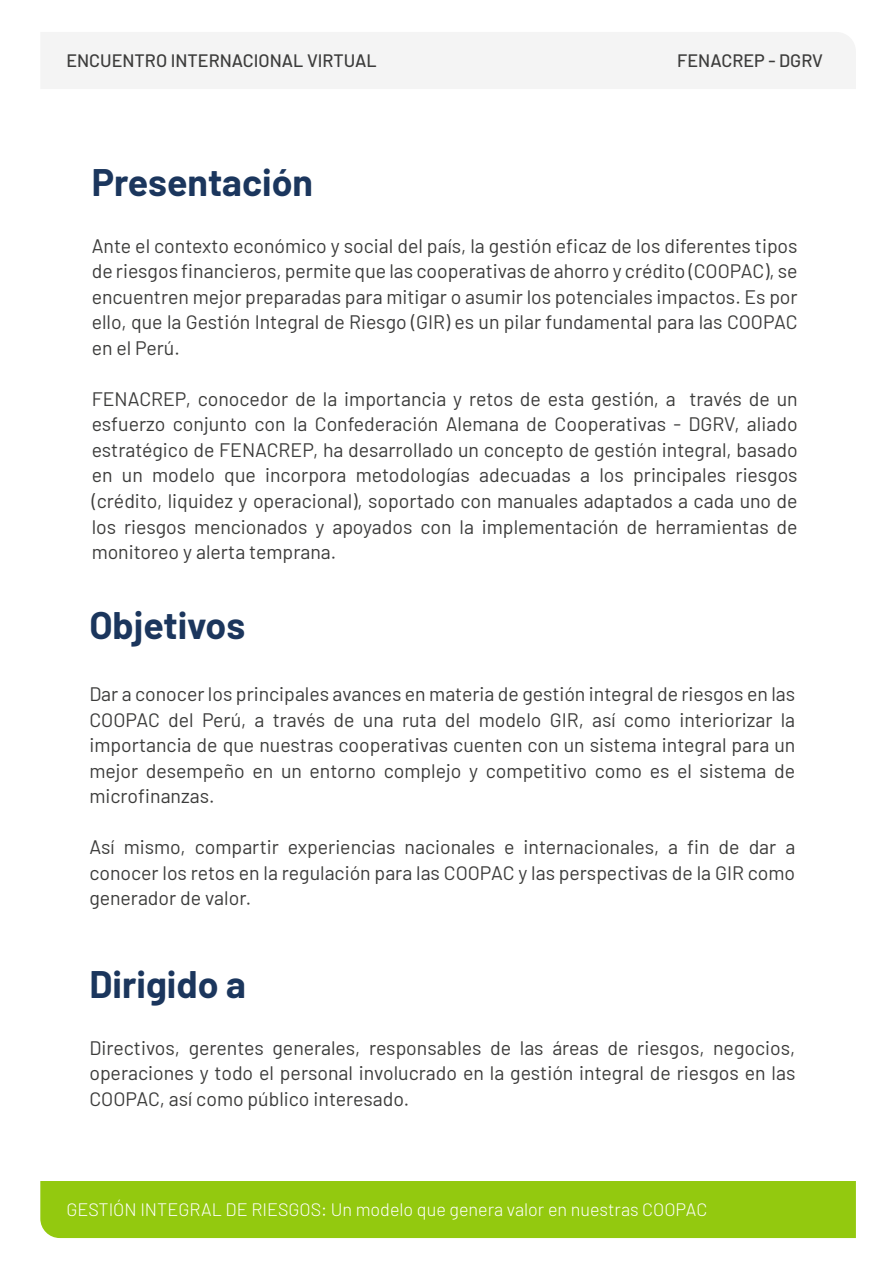
<style>
.page{position:relative;width:893px;height:1263px;background:#fff}
.page>*{position:absolute;margin:0;border:0;box-sizing:border-box;transform-origin:0 0}
.t1{font:700 37.5px "Barlow";color:#1b365d}
.t2{font:19.5px/25.5px "Barlow";color:#3c3c3b;text-align:justify}
.t3{font:300 18px "Barlow";color:#fff}
.t4{font:500 18px "Barlow";color:#3c3c3b}
</style>
<div class="page">
<div style="left:40px;top:1181px;width:816px;height:57px;background:#93c90f"></div>
<div style="left:41px;top:32px;width:815px;height:57px;background:#f4f4f4"></div>
<p class="t4" style="left:66px;top:47px;width:312px">ENCUENTRO INTERNACIONAL VIRTUAL</p>
<p class="t4" style="left:677px;top:47px;width:147px">FENACREP - DGRV</p>
<h1 class="t1" style="left:92px;top:155px;width:223px">Presentación</h1>
<p class="t2" style="left:92px;top:232px;width:707px">Ante el contexto económico y social del país, la gestión eficaz de los diferentes tipos de riesgos financieros, permite que las cooperativas de ahorro y crédito (COOPAC), se encuentren mejor preparadas para mitigar o asumir los potenciales impactos. Es por ello, que la Gestión Integral de Riesgo (GIR) es un pilar fundamental para las COOPAC en el Perú.</p>
<p class="t2" style="left:92px;top:385px;width:707px">FENACREP, conocedor de la importancia y retos de esta gestión, a través de un esfuerzo conjunto con la Confederación Alemana de Cooperativas - DGRV, aliado estratégico de FENACREP, ha desarrollado un concepto de gestión integral, basado en un modelo que incorpora metodologías adecuadas a los principales riesgos (crédito, liquidez y operacional), soportado con manuales adaptados a cada uno de los riesgos mencionados y apoyados con la implementación de herramientas de monitoreo y alerta temprana.</p>
<h1 class="t1" style="left:89px;top:598px;width:157px">Objetivos</h1>
<p class="t2" style="left:89px;top:680px;width:707px">Dar a conocer los principales avances en materia de gestión integral de riesgos en las COOPAC del Perú, a través de una ruta del modelo GIR, así como interiorizar la importancia de que nuestras cooperativas cuenten con un sistema integral para un mejor desempeño en un entorno complejo y competitivo como es el sistema de microfinanzas.</p>
<p class="t2" style="left:89px;top:833px;width:707px">Así mismo, compartir experiencias nacionales e internacionales, a fin de dar a conocer los retos en la regulación para las COOPAC y las perspectivas de la GIR como generador de valor.</p>
<h1 class="t1" style="left:89px;top:956px;width:158px">Dirigido a</h1>
<p class="t2" style="left:89px;top:1033px;width:707px">Directivos, gerentes generales, responsables de las áreas de riesgos, negocios, operaciones y todo el personal involucrado en la gestión integral de riesgos en las COOPAC, así como público interesado.</p>
<p class="t3" style="left:66px;top:1196px;width:642px">GESTIÓN INTEGRAL DE RIESGOS: Un modelo que genera valor en nuestras COOPAC</p>
</div>
